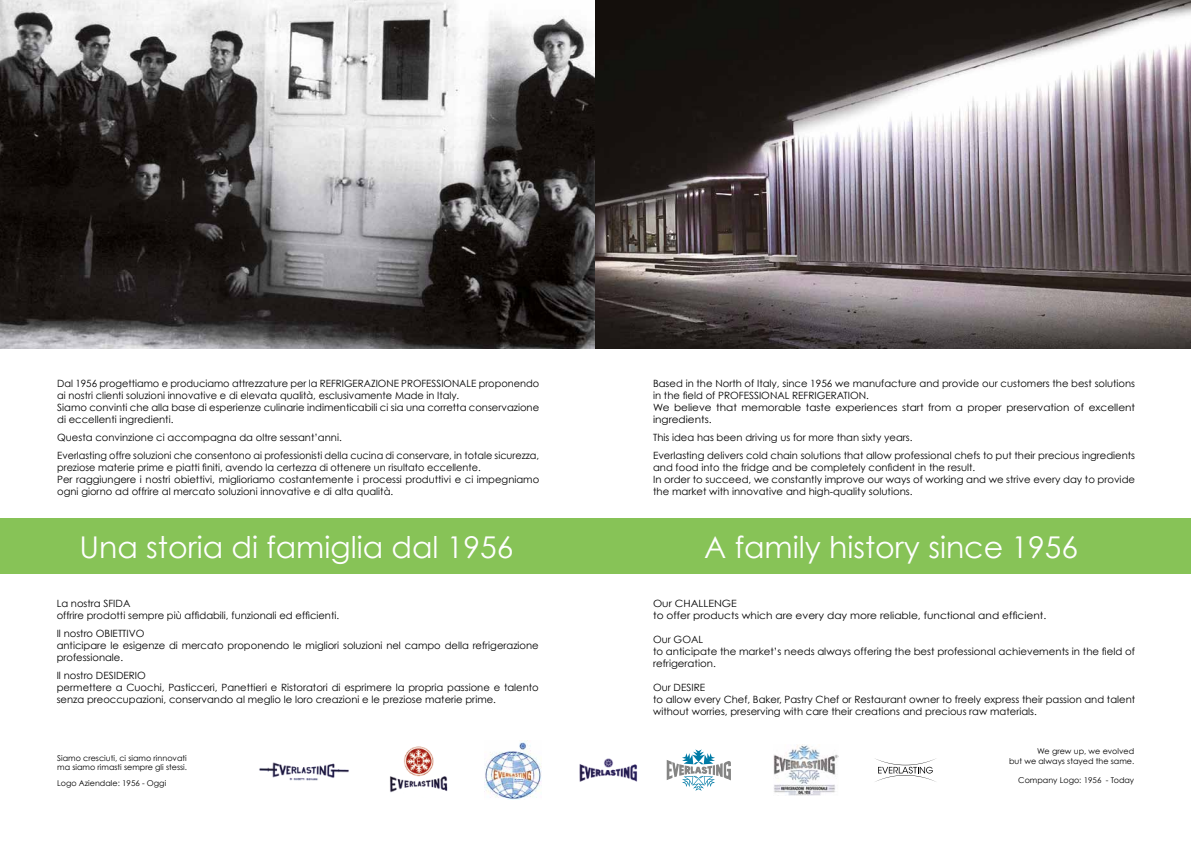
<style>
.page{position:relative;width:1191px;height:842px;background:#fff}
.page>*{position:absolute;margin:0;border:0;box-sizing:border-box;transform-origin:0 0}
.t1{font:30px "Century Gothic";color:#fff}
.t2{font:10px/12px "Century Gothic";color:#000}
.t3{font:10px/12px "Century Gothic";color:#000;scale:1.06 1}
.t4{font:8px/9.6px "Century Gothic";color:#000}
</style>
<div class="page">
<div style="left:0;top:519px;width:1191px;height:55px;background:#87c357"></div>
<img style="left:0;top:0;width:1191px;height:349px">
<svg style="left:875px;top:758px;width:61px;height:24px"></svg>
<img style="left:259px;top:762px;width:90px;height:19px">
<img style="left:774px;top:744px;width:64px;height:52px">
<img style="left:390px;top:746px;width:58px;height:47px">
<img style="left:485px;top:741px;width:57px;height:59px">
<img style="left:579px;top:758px;width:59px;height:24px">
<svg style="left:666px;top:749px;width:65px;height:42px"></svg>
<p class="t2" style="left:57px;top:378px;width:483px">Dal 1956 progettiamo e produciamo attrezzature per la REFRIGERAZIONE PROFESSIONALE proponendo ai nostri clienti soluzioni innovative e di elevata qualità, esclusivamente Made in Italy.<br>Siamo convinti che alla base di esperienze culinarie indimenticabili ci sia una corretta conservazione di eccellenti ingredienti.</p>
<p class="t2" style="left:57px;top:429px;width:483px;line-height:18px">Questa convinzione ci accompagna da oltre sessant’anni.<br>Everlasting offre soluzioni che consentono ai professionisti della cucina di conservare, in totale sicurezza,</p>
<p class="t2" style="left:57px;top:462px;width:483px">preziose materie prime e piatti finiti, avendo la certezza di ottenere un risultato eccellente.<br>Per raggiungere i nostri obiettivi, miglioriamo costantemente i processi produttivi e ci impegniamo ogni giorno ad offrire al mercato soluzioni innovative e di alta qualità.</p>
<h1 class="t1" style="left:79px;top:528px;width:435px">Una storia di famiglia dal 1956</h1>
<p class="t2" style="left:57px;top:597px;width:284px">La nostra SFIDA<br>offrire prodotti sempre più affidabili, funzionali ed efficienti.</p>
<p class="t2" style="left:57px;top:627px;width:483px">Il nostro OBIETTIVO<br>anticipare le esigenze di mercato proponendo le migliori soluzioni nel campo della refrigerazione professionale.</p>
<p class="t2" style="left:57px;top:669px;width:483px">Il nostro DESIDERIO<br>permettere a Cuochi, Pasticceri, Panettieri e Ristoratori di esprimere la propria passione e talento senza preoccupazioni, conservando al meglio le loro creazioni e le preziose materie prime.</p>
<p class="t4" style="left:57px;top:753px;width:131px">Siamo cresciuti, ci siamo rinnovati ma siamo rimasti sempre gli stessi.</p>
<p class="t4" style="left:57px;top:778px;width:111px">Logo Aziendale: 1956 - Oggi</p>
<p class="t2" style="left:653px;top:378px;width:483px">Based in the North of Italy, since 1956 we manufacture and provide our customers the best solutions in the field of PROFESSIONAL REFRIGERATION.<br>We believe that memorable taste experiences start from a proper preservation of excellent ingredients.</p>
<p class="t2" style="left:653px;top:429px;width:483px;line-height:18px">This idea has been driving us for more than sixty years.<br>Everlasting delivers cold chain solutions that allow professional chefs to put their precious ingredients</p>
<p class="t2" style="left:653px;top:462px;width:483px">and food into the fridge and be completely confident in the result.<br>In order to succeed, we constantly improve our ways of working and we strive every day to provide the market with innovative and high-quality solutions.</p>
<h1 class="t1" style="left:704px;top:528px;width:375px">A family history since 1956</h1>
<p class="t3" style="left:653px;top:597px;width:372px">Our CHALLENGE<br>to offer products which are every day more reliable, functional and efficient.</p>
<p class="t2" style="left:653px;top:633px;width:483px">Our GOAL<br>to anticipate the market’s needs always offering the best professional achievements in the field of refrigeration.</p>
<p class="t2" style="left:653px;top:681px;width:483px">Our DESIRE<br>to allow every Chef, Baker, Pastry Chef or Restaurant owner to freely express their passion and talent without worries, preserving with care their creations and precious raw materials.</p>
<p class="t4" style="left:1009px;top:746px;width:127px;text-align:right">We grew up, we evolved<br>but we always stayed the same.</p>
<p class="t4" style="left:1018px;top:775px;width:118px">Company Logo: 1956 - Today</p>
</div>
